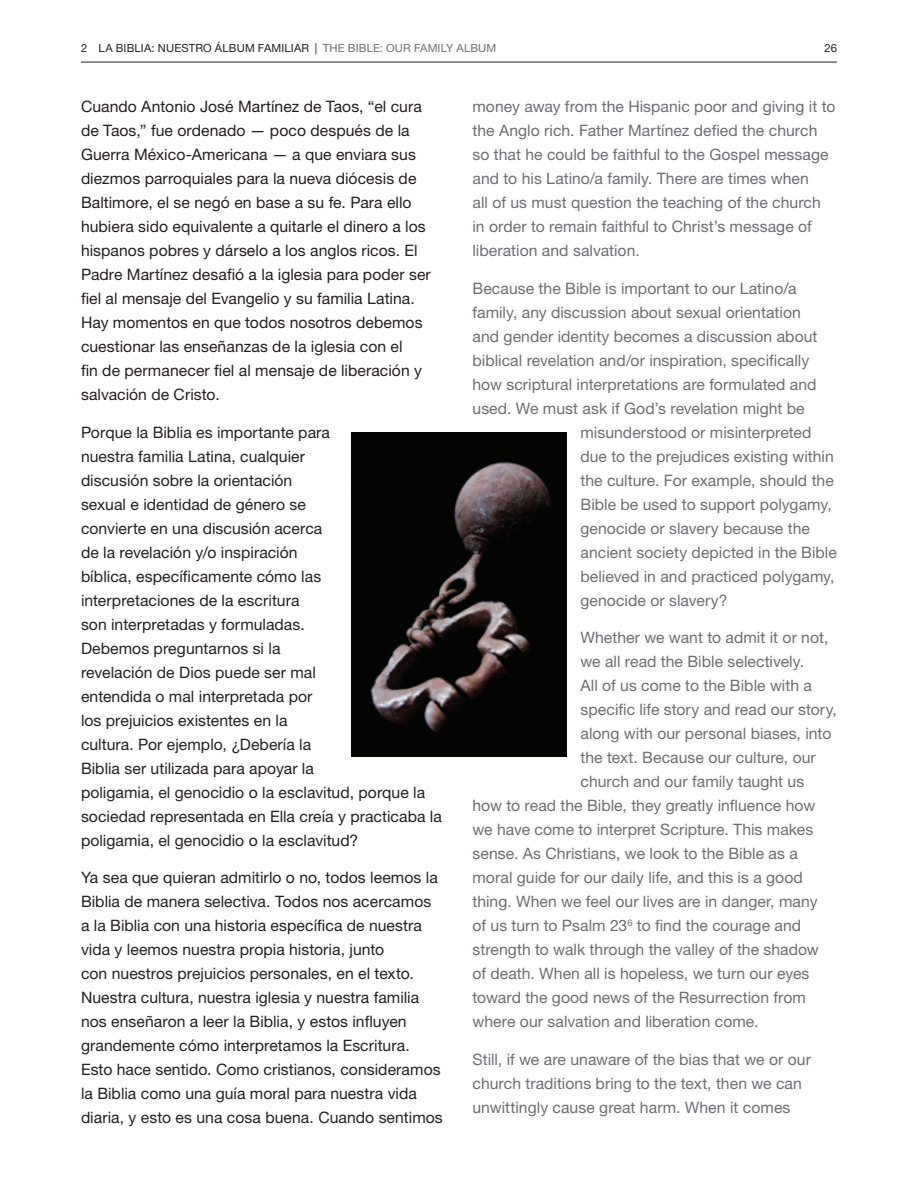
<style>
.page{position:relative;width:918px;height:1188px;background:#fff}
.page>*{position:absolute;margin:0;border:0;box-sizing:border-box;transform-origin:0 0}
.text_spanish{font:15.75px/24px "Helvetica Neue LT Std";letter-spacing:.005em;color:#231f20}
.text_spanish-2{font:15.75px/24px "Helvetica Neue LT Std";color:#6c6d70}
.t1{font:11.25px "Helvetica Neue LT Std";letter-spacing:.015em;color:#231f20}
.s1{color:#6c6d70}
</style>
<div class="page">
<hr style="left:81px;top:62px;width:756px;height:1px;background:#231f20">
<img style="left:351px;top:432px;width:216px;height:324px">
<p class="t1" style="left:81px;top:41px;width:417px">2 LA BIBLIA: NUESTRO ÁLBUM FAMILIAR | <span class="s1">THE BIBLE: OUR FAMILY ALBUM</span></p>
<p class="t1" style="left:824px;top:41px;width:14px">26</p>
<p class="text_spanish" style="left:81px;top:95px;width:351px">Cuando Antonio José Martínez de Taos, “el cura de Taos,” fue ordenado — poco después de la Guerra México-Americana — a que enviara sus diezmos parroquiales para la nueva diócesis de Baltimore, el se negó en base a su fe. Para ello hubiera sido equivalente a quitarle el dinero a los hispanos pobres y dárselo a los anglos ricos. El Padre Martínez desafió a la iglesia para poder ser fiel al mensaje del Evangelio y su familia Latina.<br>Hay momentos en que todos nosotros debemos cuestionar las enseñanzas de la iglesia con el<br>fin de permanecer fiel al mensaje de liberación y salvación de Cristo.</p>
<p class="text_spanish" style="left:81px;top:420px;width:362px">Porque la Biblia es importante para<br>nuestra familia Latina, cualquier<br>discusión sobre la orientación<br>sexual e identidad de género se<br>convierte en una discusión acerca<br>de la revelación y/o inspiración<br>bíblica, específicamente cómo las<br>interpretaciones de la escritura<br>son interpretadas y formuladas.<br>Debemos preguntarnos si la<br>revelación de Dios puede ser mal<br>entendida o mal interpretada por<br>los prejuicios existentes en la<br>cultura. Por ejemplo, ¿Debería la<br>Biblia ser utilizada para apoyar la<br>poligamia, el genocidio o la esclavitud, porque la sociedad representada en Ella creía y practicaba la poligamia, el genocidio o la esclavitud?</p>
<p class="text_spanish" style="left:81px;top:866px;width:363px">Ya sea que quieran admitirlo o no, todos leemos la Biblia de manera selectiva. Todos nos acercamos a la Biblia con una historia específica de nuestra vida y leemos nuestra propia historia, junto<br>con nuestros prejuicios personales, en el texto.<br>Nuestra cultura, nuestra iglesia y nuestra familia nos enseñaron a leer la Biblia, y estos influyen grandemente cómo interpretamos la Escritura.<br>Esto hace sentido. Como cristianos, consideramos la Biblia como una guía moral para nuestra vida diaria, y esto es una cosa buena. Cuando sentimos</p>
<p class="text_spanish-2" style="left:472px;top:95px;width:364px">money away from the Hispanic poor and giving it to the Anglo rich. Father Martínez defied the church so that he could be faithful to the Gospel message and to his Latino/a family. There are times when<br>all of us must question the teaching of the church in order to remain faithful to Christ’s message of liberation and salvation.</p>
<p class="text_spanish-2" style="left:472px;top:276px;width:325px">Because the Bible is important to our Latino/a</p>
<p class="text_spanish-2" style="left:472px;top:300px;width:330px">family, any discussion about sexual orientation</p>
<p class="text_spanish-2" style="left:472px;top:324px;width:347px">and gender identity becomes a discussion about</p>
<p class="text_spanish-2" style="left:472px;top:348px;width:338px">biblical revelation and/or inspiration, specifically</p>
<p class="text_spanish-2" style="left:472px;top:372px;width:346px">how scriptural interpretations are formulated and</p>
<p class="text_spanish-2" style="left:472px;top:396px;width:334px">used. We must ask if God’s revelation might be</p>
<p class="text_spanish-2" style="left:580px;top:420px;width:233px">misunderstood or misinterpreted</p>
<p class="text_spanish-2" style="left:580px;top:444px;width:255px">due to the prejudices existing within</p>
<p class="text_spanish-2" style="left:580px;top:468px;width:255px">the culture. For example, should the</p>
<p class="text_spanish-2" style="left:580px;top:492px;width:253px">Bible be used to support polygamy,</p>
<p class="text_spanish-2" style="left:580px;top:516px;width:231px">genocide or slavery because the</p>
<p class="text_spanish-2" style="left:580px;top:540px;width:258px">ancient society depicted in the Bible</p>
<p class="text_spanish-2" style="left:580px;top:564px;width:256px">believed in and practiced polygamy,</p>
<p class="text_spanish-2" style="left:580px;top:588px;width:149px">genocide or slavery?</p>
<p class="text_spanish-2" style="left:580px;top:626px;width:249px">Whether we want to admit it or not,</p>
<p class="text_spanish-2" style="left:580px;top:650px;width:225px">we all read the Bible selectively.</p>
<p class="text_spanish-2" style="left:580px;top:674px;width:233px">All of us come to the Bible with a</p>
<p class="text_spanish-2" style="left:580px;top:698px;width:258px">specific life story and read our story,</p>
<p class="text_spanish-2" style="left:580px;top:722px;width:252px">along with our personal biases, into</p>
<p class="text_spanish-2" style="left:580px;top:746px;width:237px">the text. Because our culture, our</p>
<p class="text_spanish-2" style="left:580px;top:770px;width:225px">church and our family taught us</p>
<p class="text_spanish-2" style="left:472px;top:794px;width:344px">how to read the Bible, they greatly influence how</p>
<p class="text_spanish-2" style="left:472px;top:818px;width:342px">we have come to interpret Scripture. This makes</p>
<p class="text_spanish-2" style="left:472px;top:842px;width:327px">sense. As Christians, we look to the Bible as a</p>
<p class="text_spanish-2" style="left:472px;top:866px;width:332px">moral guide for our daily life, and this is a good</p>
<p class="text_spanish-2" style="left:472px;top:890px;width:347px">thing. When we feel our lives are in danger, many</p>
<p class="text_spanish-2" style="left:472px;top:914px;width:330px">of us turn to Psalm 23<sup>6</sup> to find the courage and</p>
<p class="text_spanish-2" style="left:472px;top:938px;width:348px">strength to walk through the valley of the shadow</p>
<p class="text_spanish-2" style="left:472px;top:962px;width:339px">of death. When all is hopeless, we turn our eyes</p>
<p class="text_spanish-2" style="left:472px;top:986px;width:335px">toward the good news of the Resurrection from</p>
<p class="text_spanish-2" style="left:472px;top:1010px;width:288px">where our salvation and liberation come.</p>
<p class="text_spanish-2" style="left:472px;top:1047px;width:340px">Still, if we are unaware of the bias that we or our church traditions bring to the text, then we can unwittingly cause great harm. When it comes</p>
</div>
